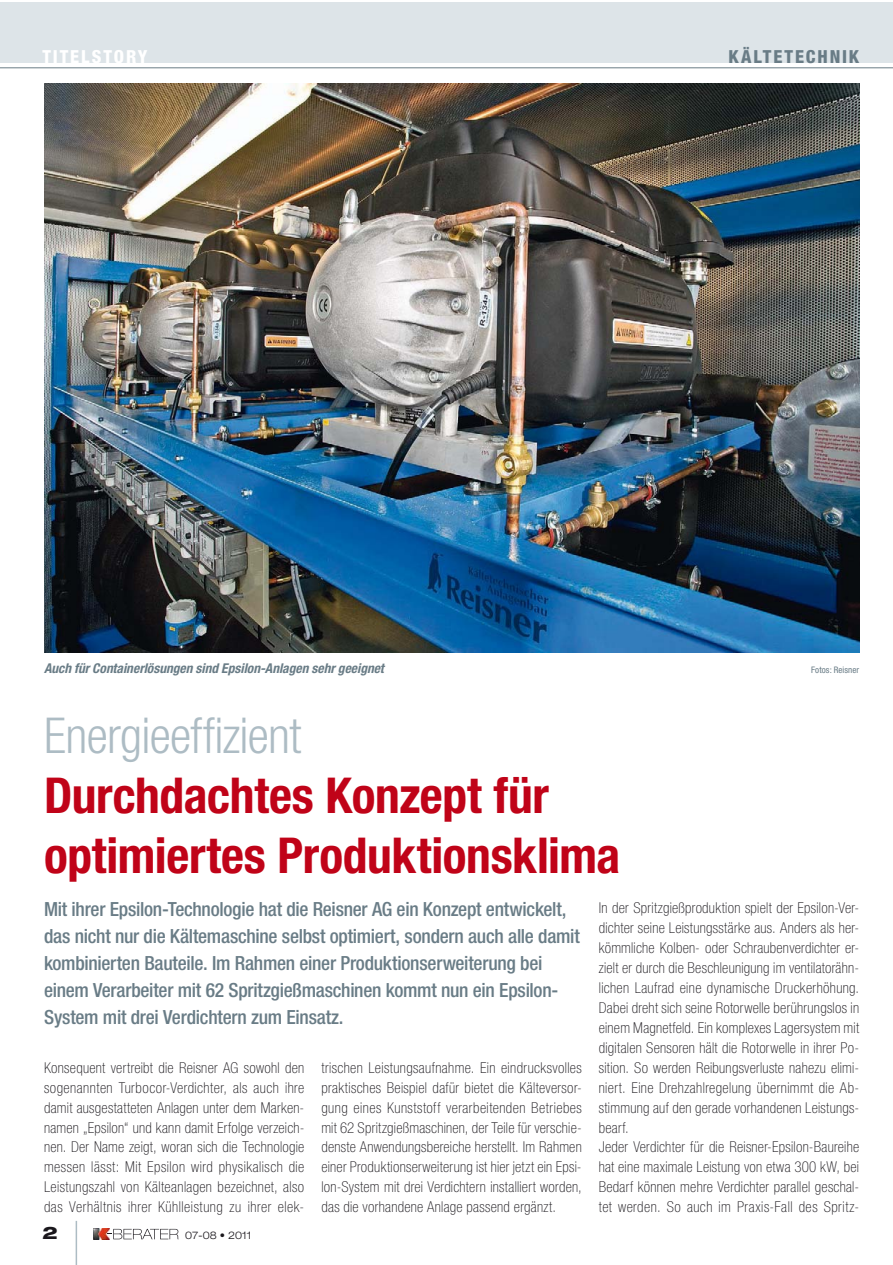
<style>
.page{position:relative;width:893px;height:1265px;background:#fff}
.page>*{position:absolute;margin:0;border:0;box-sizing:border-box;transform-origin:0 0}
.t1{font:700 condensed 49.5px/59.8px "Helvetica Neue LT Std";letter-spacing:-.005em;color:#c00318}
.t2{font:300 condensed 49.5px "Helvetica Neue LT Std";letter-spacing:-.015em;color:#adbcc4}
.t3{font:500 condensed 19.5px/27px "Helvetica Neue LT Std";letter-spacing:-.01em;color:#697c86}
.t4{font:800 condensed 18px "Helvetica Neue LT Std";letter-spacing:.105em;color:#697c86}
.t5{font:800 condensed 18px "Helvetica Neue LT Std";letter-spacing:.105em;color:#fff}
.t6{font:800 expanded 17.25px "Helvetica Neue LT Std";color:#1a171c}
.t7{font:100 condensed 15px/20px "Helvetica Neue LT Std";letter-spacing:.02em;color:#1a171c;text-align:justify}
.t8{font:italic 700 condensed 13.5px "Helvetica Neue LT Std";color:#697c86}
.t9{font:300 expanded 10.5px "Helvetica Neue LT Std";color:#1a171c}
.t10{font:condensed 9px "Helvetica Neue LT Std";letter-spacing:.01em;color:#697c86}
</style>
<div class="page">
<img style="left:93px;top:1228px;width:15px;height:11px">
<svg style="left:108px;top:1228px;width:70px;height:11px"></svg>
<hr style="left:76px;top:1220px;width:1px;height:44px;background:#adbcc4">
<div style="left:0;top:2px;width:892px;height:61px;background:#dde4e8"></div>
<hr style="left:0;top:67px;width:892px;height:1px;background:#697c86">
<img style="left:44px;top:84px;width:815px;height:568px">
<p class="t5" style="left:42px;top:50px;width:107px">TITELSTORY</p>
<p class="t4" style="left:728px;top:50px;width:132px">KÄLTETECHNIK</p>
<p class="t8" style="left:44px;top:663px;width:341px">Auch für Containerlösungen sind Epsilon-Anlagen sehr geeignet</p>
<p class="t10" style="left:811px;top:666px;width:50px">Fotos: Reisner</p>
<h1 class="t2" style="left:44px;top:718px;width:259px">Energieeffizient</h1>
<h1 class="t1" style="left:44px;top:771px;width:578px">Durchdachtes Konzept für optimiertes Produktionsklima</h1>
<p class="t3" style="left:44px;top:898px;width:537px">Mit ihrer Epsilon-Technologie hat die Reisner AG ein Konzept entwickelt, das nicht nur die Kältemaschine selbst optimiert, sondern auch alle damit kombinierten Bauteile. Im Rahmen einer Produktionserweiterung bei einem Verarbeiter mit 62 Spritzgießmaschinen kommt nun ein Epsilon-System mit drei Verdichtern zum Einsatz.</p>
<p class="t7" style="left:44px;top:1059px;width:262px">Konsequent vertreibt die Reisner AG sowohl den sogenannten Turbocor-Verdichter, als auch ihre damit ausgestatteten Anlagen unter dem Marken&shy;namen „Epsilon“ und kann damit Erfolge verzeich&shy;nen. Der Name zeigt, woran sich die Technologie messen lässt: Mit Epsilon wird physikalisch die Leistungszahl von Kälteanlagen bezeichnet, also das Verhältnis ihrer Kühlleistung zu ihrer elek-</p>
<p class="t7" style="left:321px;top:1059px;width:262px">trischen Leistungsaufnahme. Ein eindrucksvolles praktisches Beispiel dafür bietet die Kälteversor&shy;gung eines Kunststoff verarbeitenden Betriebes mit 62 Spritzgießmaschinen, der Teile für verschie&shy;denste Anwendungsbereiche herstellt. Im Rahmen einer Produktionserweiterung ist hier jetzt ein Epsi&shy;lon-System mit drei Verdichtern installiert worden, das die vorhandene Anlage passend ergänzt.</p>
<p class="t6" style="left:42px;top:1227px;width:17px">2</p>
<p class="t9" style="left:185px;top:1231px;width:68px">07-08 • 2011</p>
<p class="t7" style="left:598px;top:899px;width:262px;text-align:left">In der Spritzgießproduktion spielt der Epsilon-Ver&shy;dichter seine Leistungsstärke aus. Anders als her&shy;kömmliche Kolben- oder Schraubenverdichter er&shy;zielt er durch die Beschleunigung im ventilatorähn&shy;lichen Laufrad eine dynamische Druckerhöhung.<br>Dabei dreht sich seine Rotorwelle berührungslos in einem Magnetfeld. Ein komplexes Lagersystem mit digitalen Sensoren hält die Rotorwelle in ihrer Po&shy;sition. So werden Reibungsverluste nahezu elimi&shy;niert. Eine Drehzahlregelung übernimmt die Ab&shy;stimmung auf den gerade vorhandenen Leistungs&shy;bearf.<br>Jeder Verdichter für die Reisner-Epsilon-Baureihe hat eine maximale Leistung von etwa 300 kW, bei Bedarf können mehre Verdichter parallel geschal&shy;tet werden. So auch im Praxis-Fall des Spritz-</p>
</div>
